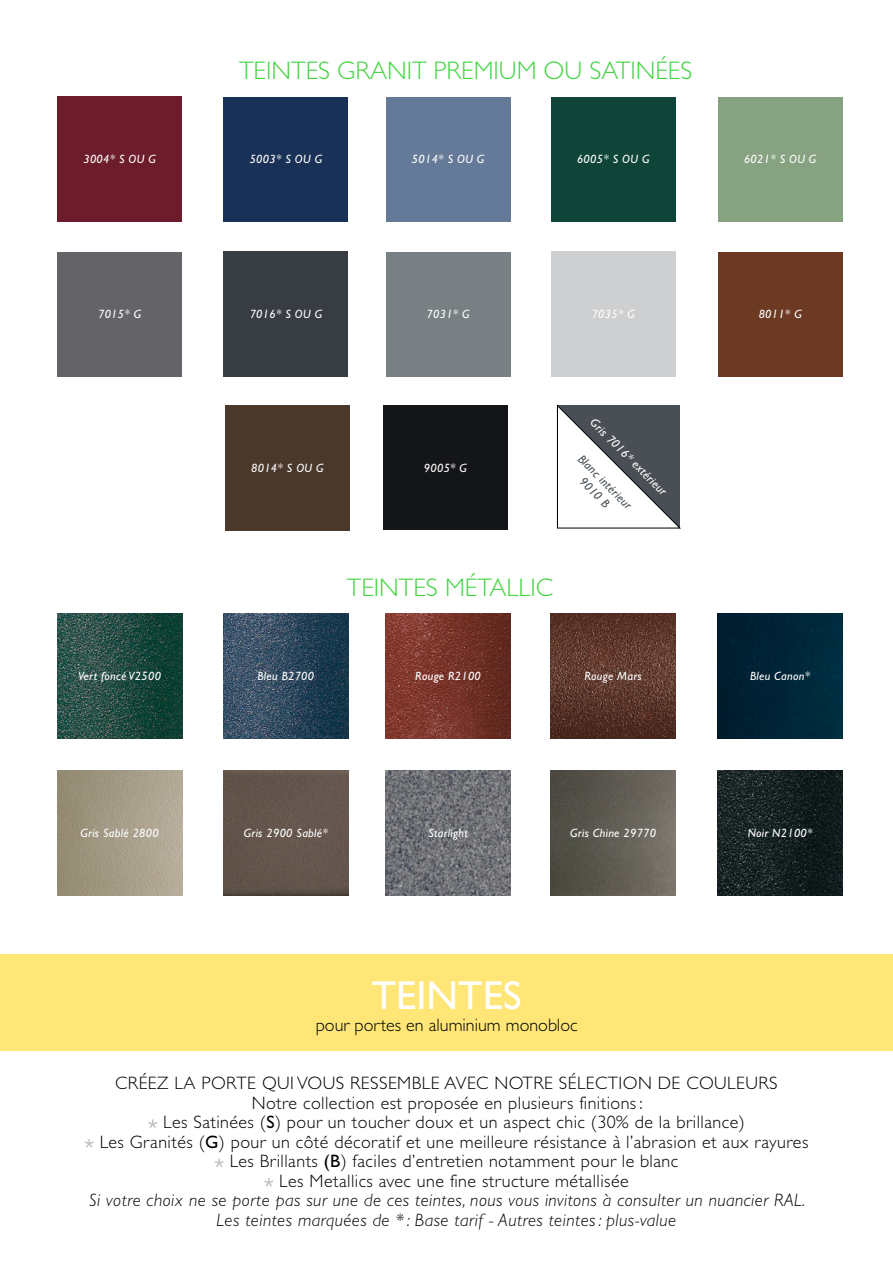
<style>
.page{position:relative;width:893px;height:1263px;background:#fff}
.page>*{position:absolute;margin:0;border:0;box-sizing:border-box;transform-origin:0 0}
.t1{font:40.5px "Gill Sans Std";color:#fff}
.t2{font:300 25.5px "Gill Sans Std";color:#46d445}
.t3{font:300 18px "Gill Sans Std";letter-spacing:.025em;color:#000}
.t4{font:italic 300 18px/19.5px "Gill Sans Std";letter-spacing:.025em;color:#000;text-align:center}
.t5{font:300 18px "Gill Sans Std";color:#000}
.t6{font:italic 12.3px/14.9px "Gill Sans Std";color:#494f54;text-align:center}
.t7{font:italic 12.3px "Gill Sans Std";color:#fff}
.t8{font:italic 12px "Gill Sans Std";letter-spacing:.025em;color:#fff}
.s1{font-weight:400}
</style>
<div class="page">
<div style="left:0;top:954px;width:893px;height:97px;background:#ffe676"></div>
<svg style="left:148px;top:1119px;width:9px;height:9px"></svg>
<svg style="left:85px;top:1139px;width:9px;height:9px"></svg>
<svg style="left:215px;top:1158px;width:9px;height:9px"></svg>
<svg style="left:264px;top:1178px;width:9px;height:9px"></svg>
<div style="left:225px;top:405px;width:125px;height:125px;background:#4a382b"></div>
<div style="left:383px;top:405px;width:125px;height:125px;background:#141518"></div>
<div style="left:57px;top:97px;width:125px;height:125px;background:#6d1c2b"></div>
<div style="left:223px;top:252px;width:125px;height:125px;background:#373d43"></div>
<div style="left:223px;top:97px;width:125px;height:125px;background:#193057"></div>
<div style="left:386px;top:97px;width:125px;height:125px;background:#657a98"></div>
<div style="left:551px;top:252px;width:125px;height:125px;background:#cdcfd0"></div>
<div style="left:551px;top:97px;width:125px;height:125px;background:#0e4538"></div>
<div style="left:718px;top:97px;width:125px;height:125px;background:#87a281"></div>
<div style="left:57px;top:252px;width:125px;height:125px;background:#646468"></div>
<div style="left:386px;top:252px;width:125px;height:125px;background:#788083"></div>
<div style="left:718px;top:252px;width:125px;height:125px;background:#6c3923"></div>
<img style="left:718px;top:613px;width:125px;height:125px">
<img style="left:57px;top:613px;width:125px;height:125px">
<img style="left:223px;top:613px;width:125px;height:125px">
<img style="left:386px;top:613px;width:125px;height:125px">
<img style="left:551px;top:613px;width:125px;height:125px">
<img style="left:718px;top:770px;width:125px;height:125px">
<img style="left:386px;top:770px;width:125px;height:125px">
<img style="left:57px;top:770px;width:125px;height:125px">
<img style="left:223px;top:770px;width:125px;height:125px">
<img style="left:551px;top:770px;width:125px;height:125px">
<svg style="left:557px;top:405px;width:123px;height:123px"></svg>
<p class="t8" style="left:83px;top:152px;width:74px">3004* S OU G</p>
<h2 class="t2" style="left:239px;top:56px;width:455px">TEINTES GRANIT PREMIUM OU SATINÉES</h2>
<p class="t8" style="left:250px;top:152px;width:74px">5003* S OU G</p>
<p class="t8" style="left:412px;top:152px;width:74px">5014* S OU G</p>
<p class="t8" style="left:577px;top:152px;width:74px">6005* S OU G</p>
<p class="t8" style="left:744px;top:152px;width:74px">6021* S OU G</p>
<p class="t8" style="left:98px;top:307px;width:44px">7015* G</p>
<p class="t8" style="left:427px;top:307px;width:44px">7031* G</p>
<p class="t8" style="left:759px;top:307px;width:44px">8011* G</p>
<p class="t8" style="left:250px;top:307px;width:74px">7016* S OU G</p>
<p class="t8" style="left:592px;top:307px;width:44px">7035* G</p>
<p class="t8" style="left:251px;top:461px;width:74px">8014* S OU G</p>
<p class="t8" style="left:424px;top:461px;width:44px">9005* G</p>
<p class="t7" style="left:597px;top:415px;width:105px;rotate:45deg">Gris 7016* extérieur</p>
<p class="t6" style="left:585px;top:451px;width:73px;rotate:45deg">Blanc intérieur<br>9010 B</p>
<h2 class="t2" style="left:347px;top:573px;width:208px">TEINTES MÉTALLIC</h2>
<p class="t8" style="left:78px;top:669px;width:84px">Vert foncé V2500</p>
<p class="t8" style="left:257px;top:669px;width:58px">Bleu B2700</p>
<p class="t8" style="left:415px;top:669px;width:67px">Rouge R2100</p>
<p class="t8" style="left:584px;top:669px;width:59px">Rouge Mars</p>
<p class="t8" style="left:750px;top:669px;width:62px">Bleu Canon*</p>
<p class="t8" style="left:80px;top:826px;width:80px">Gris Sablé 2800</p>
<p class="t8" style="left:244px;top:826px;width:85px">Gris 2900 Sablé*</p>
<p class="t8" style="left:428px;top:826px;width:41px">Starlight</p>
<p class="t8" style="left:570px;top:826px;width:87px">Gris Chine 29770</p>
<p class="t8" style="left:748px;top:826px;width:66px">Noir N2100*</p>
<h1 class="t1" style="left:372px;top:972px;width:151px">TEINTES</h1>
<p class="t5" style="left:316px;top:1015px;width:263px">pour portes en aluminium monobloc</p>
<p class="t3" style="left:115px;top:1073px;width:664px">CRÉEZ LA PORTE QUI VOUS RESSEMBLE AVEC NOTRE SÉLECTION DE COULEURS</p>
<p class="t3" style="left:252px;top:1092px;width:392px">Notre collection est proposée en plusieurs finitions:</p>
<p class="t3" style="left:163px;top:1112px;width:583px">Les Satinées (<span class="s1">S</span>) pour un toucher doux et un aspect chic (30% de la brillance)</p>
<p class="t3" style="left:100px;top:1131px;width:710px">Les Granités (<span class="s1">G</span>) pour un côté décoratif et une meilleure résistance à l’abrasion et aux rayures</p>
<p class="t3" style="left:230px;top:1151px;width:450px">Les Brillants <span class="s1">(B</span>) faciles d’entretien notamment pour le blanc</p>
<p class="t3" style="left:279px;top:1170px;width:351px">Les Metallics avec une fine structure métallisée</p>
<p class="t4" style="left:89px;top:1191px;width:717px">Si votre choix ne se porte pas sur une de ces teintes, nous vous invitons à consulter un nuancier RAL.<br>Les teintes marquées de * : Base tarif - Autres teintes: plus-value</p>
</div>
